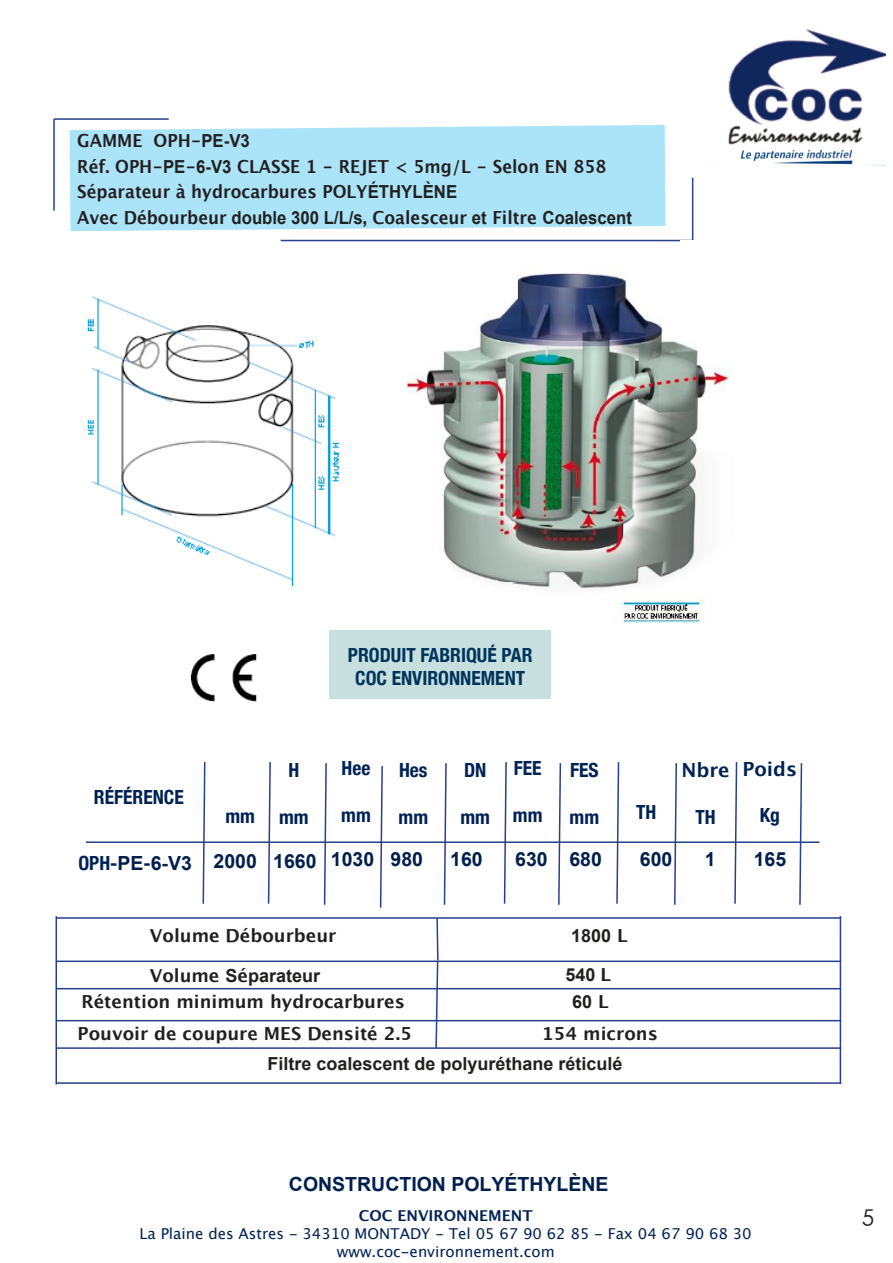
<style>
.page{position:relative;width:893px;height:1263px;background:#fff}
.page>*{position:absolute;margin:0;border:0;box-sizing:border-box;transform-origin:0 0}
.t1{font:300 22.5px "ST Heiti TC";color:#231f20}
.t2{font:700 condensed 19.5px "Helvetica Neue";color:#025}
.t3{font:700 19.5px "Arial";color:#001f4c}
.t4{font:700 19.5px "Lucida Grande";color:#025}
.t5{font:700 18px/25.5px "Lucida Grande";color:#231f20;scale:.93 1}
.t6{font:700 18px "Lucida Grande";color:#231f20}
.t7{font:700 18px "Arial";color:#21211f}
.t8{font:15px "Lucida Grande";color:#025}
.t9{font:700 15px "Lucida Grande";color:#025}
.s1{font-family:"Arial";color:#21211f}
.s2{font-family:"Helvetica Neue";font-stretch:condensed;color:#025}
.s3{font-family:"Lucida Grande";color:#231f20}
</style>
<div class="page">
<div style="left:70px;top:125px;width:596px;height:106px;background:#abe4f9"></div>
<img style="left:728px;top:29px;width:157px;height:136px">
<hr style="left:53px;top:119px;width:2px;height:91px;background:#25408f">
<hr style="left:54px;top:118px;width:115px;height:2px;background:#25408f">
<hr style="left:281px;top:240px;width:412px;height:1px;background:#25408f">
<hr style="left:692px;top:178px;width:1px;height:63px;background:#25408f">
<div style="left:330px;top:631px;width:221px;height:68px;background:#c7e0df"></div>
<svg style="left:202px;top:762px;width:4px;height:142px"></svg>
<svg style="left:379px;top:766px;width:4px;height:142px"></svg>
<svg style="left:799px;top:763px;width:4px;height:142px"></svg>
<svg style="left:734px;top:762px;width:4px;height:142px"></svg>
<svg style="left:674px;top:763px;width:3px;height:142px"></svg>
<svg style="left:616px;top:762px;width:4px;height:142px"></svg>
<svg style="left:558px;top:763px;width:4px;height:142px"></svg>
<svg style="left:503px;top:762px;width:4px;height:142px"></svg>
<svg style="left:443px;top:763px;width:4px;height:142px"></svg>
<svg style="left:323px;top:763px;width:4px;height:142px"></svg>
<svg style="left:267px;top:762px;width:4px;height:142px"></svg>
<svg style="left:435px;top:919px;width:4px;height:128px"></svg>
<hr style="left:86px;top:841px;width:734px;height:2px;background:#25408f">
<hr style="left:56px;top:1020px;width:785px;height:1px;background:#25408f">
<hr style="left:56px;top:1082px;width:785px;height:2px;background:#25408f">
<hr style="left:56px;top:1047px;width:785px;height:2px;background:#25408f">
<hr style="left:56px;top:917px;width:785px;height:2px;background:#25408f">
<hr style="left:56px;top:960px;width:785px;height:2px;background:#25408f">
<hr style="left:56px;top:988px;width:785px;height:1px;background:#25408f">
<hr style="left:56px;top:916px;width:1px;height:168px;background:#25408f">
<hr style="left:840px;top:916px;width:1px;height:168px;background:#25408f">
<img style="left:190px;top:654px;width:67px;height:48px">
<img style="left:406px;top:272px;width:328px;height:351px">
<img style="left:87px;top:296px;width:252px;height:291px">
<img style="left:406px;top:592px;width:119px;height:31px">
<p class="t5" style="left:77px;top:128px;width:598px">GAMME OPH-<span class="s1">PE-V3<br></span>Réf. OPH-<span class="s1">PE</span>-<span class="s1">6-V3</span> CLASSE 1 - REJET &lt; 5mg/L - Selon EN 858<br>Séparateur à hydrocarbures POLY<span class="s1">ÉTHYLÈNE<br></span>Avec Débourbeur <span class="s1">double 300 L/L/s</span>, Coalesceur <span class="s1">et</span> Filtre <span class="s1">Coalescent</span></p>
<p class="t2" style="left:348px;top:639px;width:186px">PRODUIT FABRIQUÉ PAR</p>
<p class="t2" style="left:355px;top:662px;width:172px">COC ENVIRONNEMENT</p>
<p class="t4" style="left:742px;top:753px;width:56px">Poids</p>
<p class="t2" style="left:760px;top:799px;width:22px">Kg</p>
<p class="t2" style="left:288px;top:754px;width:12px">H</p>
<p class="t2" style="left:342px;top:752px;width:30px">Hee</p>
<p class="t2" style="left:399px;top:754px;width:30px">Hes</p>
<p class="t2" style="left:464px;top:754px;width:24px">DN</p>
<p class="t2" style="left:514px;top:752px;width:29px">FEE</p>
<p class="t2" style="left:399px;top:800px;width:31px">mm</p>
<p class="t3" style="left:78px;top:847px;width:346px"><span class="s2">OPH-</span>PE<span class="s2">-</span>6-V3 2000 1660 1030 980</p>
<p class="t3" style="left:450px;top:846px;width:34px">160</p>
<p class="t3" style="left:515px;top:846px;width:88px">630 680</p>
<p class="t3" style="left:640px;top:846px;width:34px">600</p>
<p class="t3" style="left:705px;top:846px;width:12px">1</p>
<p class="t3" style="left:754px;top:846px;width:34px">165</p>
<p class="t4" style="left:681px;top:754px;width:50px">Nbre</p>
<p class="t2" style="left:695px;top:800px;width:22px">TH</p>
<p class="t2" style="left:570px;top:754px;width:30px">FES</p>
<p class="t2" style="left:94px;top:781px;width:91px">RÉFÉRENCE</p>
<p class="t2" style="left:636px;top:795px;width:22px">TH</p>
<p class="t2" style="left:225px;top:800px;width:31px">mm</p>
<p class="t2" style="left:279px;top:800px;width:31px">mm</p>
<p class="t2" style="left:341px;top:799px;width:31px">mm</p>
<p class="t2" style="left:460px;top:800px;width:31px">mm</p>
<p class="t2" style="left:513px;top:799px;width:31px">mm</p>
<p class="t2" style="left:570px;top:800px;width:31px">mm</p>
<p class="t6" style="left:150px;top:921px;width:188px">Volume Débourbeur</p>
<p class="t7" style="left:571px;top:923px;width:58px">1800 <span class="s3">L</span></p>
<p class="t7" style="left:150px;top:962px;width:172px"><span class="s3">Volume</span> S<span class="s3">é</span>parateur</p>
<p class="t7" style="left:565px;top:961px;width:47px">540 <span class="s3">L</span></p>
<p class="t6" style="left:81px;top:987px;width:325px">Rétention minimum hydrocarbures</p>
<p class="t6" style="left:78px;top:1019px;width:336px">Pouvoir de coupure MES Densité 2.5</p>
<p class="t7" style="left:572px;top:989px;width:38px">60 <span class="s3">L</span></p>
<p class="t6" style="left:542px;top:1019px;width:118px">154 microns</p>
<p class="t7" style="left:267px;top:1051px;width:357px">Filtre coalescent de polyuréthane réticulé</p>
<p class="t3" style="left:289px;top:1170px;width:321px">CONSTRUCTION POLYÉTHYLÈNE</p>
<p class="t9" style="left:359px;top:1203px;width:175px">COC ENVIRONNEMENT</p>
<p class="t8" style="left:140px;top:1225px;width:613px">La Plaine des Astres - 34310 MONTADY - Tel 05 67 90 62 85 - Fax 04 67 90 68 30</p>
<p class="t8" style="left:337px;top:1243px;width:219px">www.coc-environnement.com</p>
<p class="t1" style="left:862px;top:1199px;width:14px">5</p>
</div>
